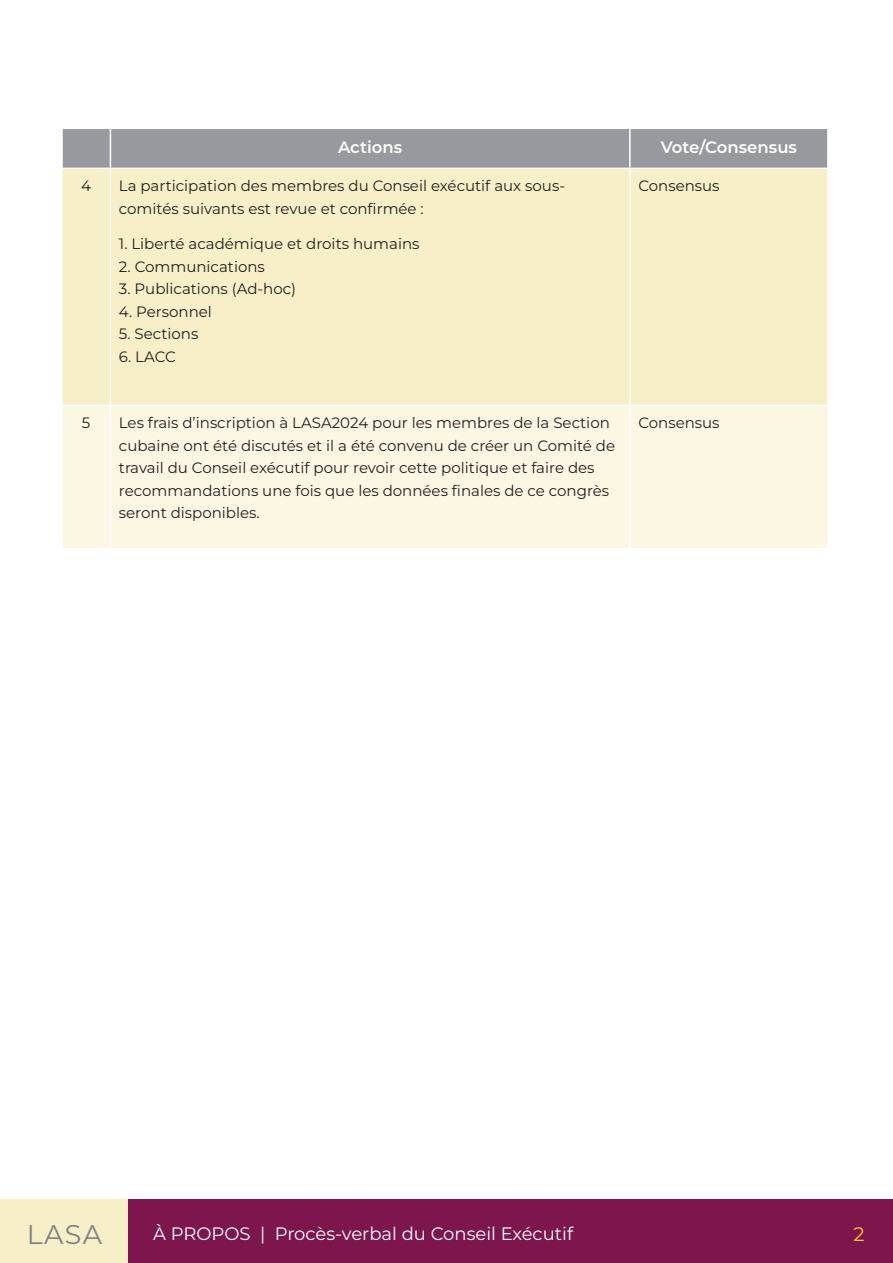
<style>
.page{position:relative;width:893px;height:1263px;background:#fff}
.page>*{position:absolute;margin:0;border:0;box-sizing:border-box;transform-origin:0 0}
.t1{font:27px "Montserrat";color:#808285}
.t2{font:19.5px "Montserrat";color:#f8ce34}
.t3{font:18px "Montserrat";color:#fff}
.Cuerpo_de_texto{font:600 16.5px "Montserrat";color:#fff}
.Cuerpo_de_texto-2{font:15px/22.5px "Montserrat";color:#231f20}
</style>
<div class="page">
<div style="left:0;top:1199px;width:129px;height:64px;background:#f6efc7"></div>
<div style="left:129px;top:1199px;width:764px;height:64px;background:#7d164c"></div>
<div style="left:63px;top:129px;width:764px;height:39px;background:#97999c"></div>
<div style="left:63px;top:169px;width:764px;height:236px;background:#f6efc7"></div>
<div style="left:63px;top:406px;width:764px;height:142px;background:#fbf7e3"></div>
<hr style="left:110px;top:129px;width:1px;height:39px;background:#fff">
<hr style="left:629px;top:129px;width:2px;height:39px;background:#fff">
<hr style="left:110px;top:169px;width:1px;height:236px;background:#fff">
<hr style="left:629px;top:169px;width:2px;height:236px;background:#fff">
<hr style="left:110px;top:406px;width:1px;height:142px;background:#fff">
<hr style="left:629px;top:406px;width:2px;height:142px;background:#fff">
<p class="Cuerpo_de_texto" style="left:338px;top:135px;width:66px">Actions</p>
<p class="Cuerpo_de_texto" style="left:661px;top:135px;width:138px">Vote/Consensus</p>
<p class="Cuerpo_de_texto-2" style="left:81px;top:174px;width:11px">4</p>
<p class="Cuerpo_de_texto-2" style="left:119px;top:174px;width:448px">La participation des membres du Conseil exécutif aux sous&shy;comités suivants est revue et confirmée :</p>
<p class="Cuerpo_de_texto-2" style="left:119px;top:232px;width:302px">1. Liberté académique et droits humains</p>
<p class="Cuerpo_de_texto-2" style="left:119px;top:255px;width:147px">2. Communications</p>
<p class="Cuerpo_de_texto-2" style="left:119px;top:277px;width:179px">3. Publications (Ad-hoc)</p>
<p class="Cuerpo_de_texto-2" style="left:119px;top:300px;width:95px">4. Personnel</p>
<p class="Cuerpo_de_texto-2" style="left:119px;top:322px;width:81px">5. Sections</p>
<p class="Cuerpo_de_texto-2" style="left:119px;top:345px;width:59px">6. LACC</p>
<p class="Cuerpo_de_texto-2" style="left:638px;top:174px;width:83px">Consensus</p>
<p class="Cuerpo_de_texto-2" style="left:82px;top:411px;width:10px">5</p>
<p class="Cuerpo_de_texto-2" style="left:119px;top:411px;width:498px">Les frais d’inscription à LASA2024 pour les membres de la Section cubaine ont été discutés et il a été convenu de créer un Comité de travail du Conseil exécutif pour revoir cette politique et faire des recommandations une fois que les données finales de ce congrès seront disponibles.</p>
<p class="Cuerpo_de_texto-2" style="left:638px;top:411px;width:83px">Consensus</p>
<p class="t1" style="left:27px;top:1216px;width:77px">LASA</p>
<p class="t3" style="left:153px;top:1221px;width:422px">À PROPOS | Procès-verbal du Conseil Exécutif</p>
<p class="t2" style="left:853px;top:1220px;width:13px">2</p>
</div>
